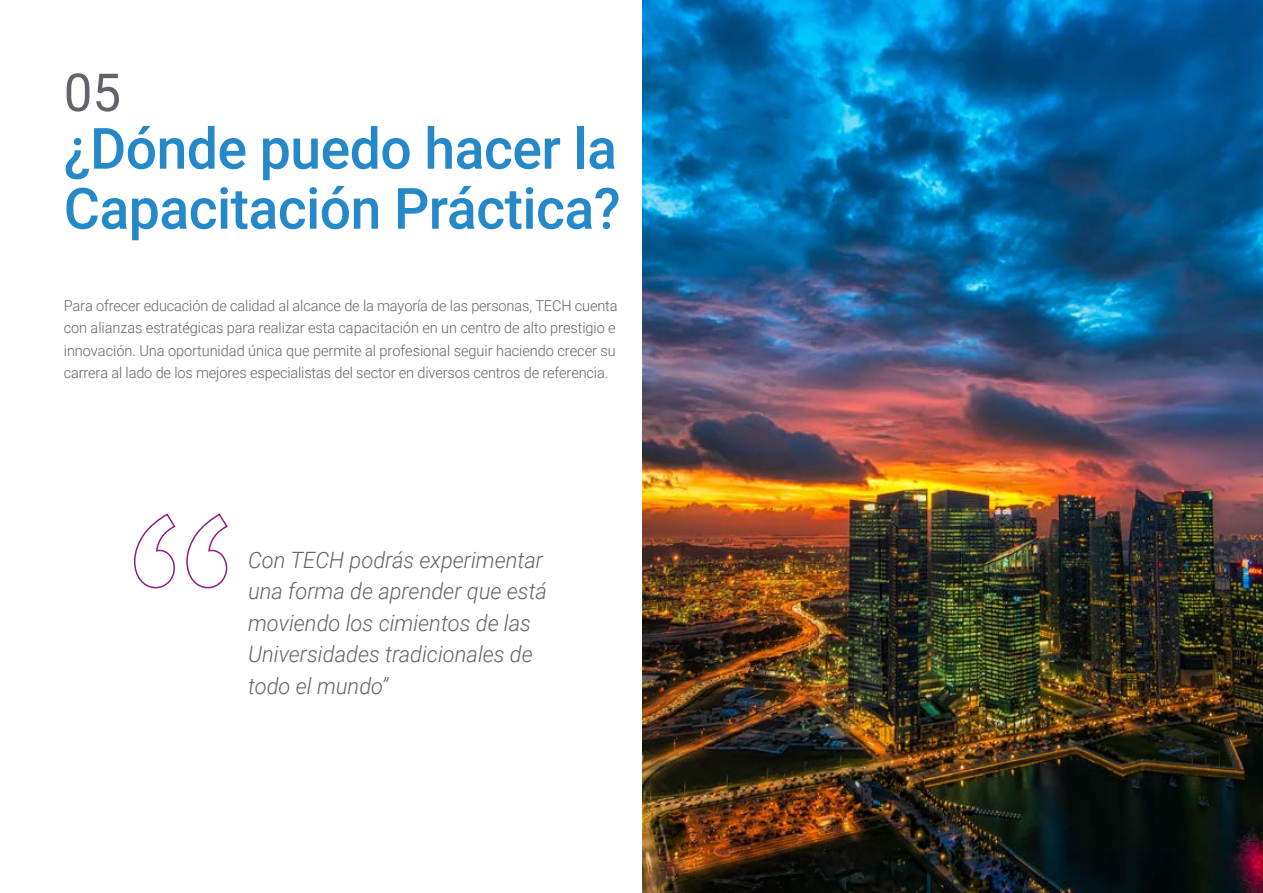
<style>
.page{position:relative;width:1263px;height:893px;background:#fff}
.page>*{position:absolute;margin:0;border:0;box-sizing:border-box;transform-origin:0 0}
.t1{font:500 57px/60px "Roboto";letter-spacing:-.01em;color:#2488c9}
.t2{font:52.5px "Roboto";color:#61646a}
.t3{font:italic 300 22.5px/31.5px "Roboto";color:#61646a}
.t4{font:300 15px/22.5px "Roboto";letter-spacing:-.01em;color:#61646a;text-align:justify}
</style>
<div class="page">
<svg style="left:134px;top:513px;width:94px;height:76px"></svg>
<img style="left:642px;top:0;width:621px;height:893px">
<h2 class="t2" style="left:64px;top:56px;width:59px">05</h2>
<h1 class="t1" style="left:64px;top:116px;width:558px">¿Dónde puedo hacer la<br>Capacitación Práctica?</h1>
<p class="t4" style="left:64px;top:293px;width:555px">Para ofrecer educación de calidad al alcance de la mayoría de las personas, TECH cuenta con alianzas estratégicas para realizar esta capacitación en un centro de alto prestigio e innovación. Una oportunidad única que permite al profesional seguir haciendo crecer su carrera al lado de los mejores especialistas del sector en diversos centros de referencia.</p>
<h3 class="t3" style="left:248px;top:543px;width:300px">Con TECH podrás experimentar una forma de aprender que está moviendo los cimientos de las<br>Universidades tradicionales de todo el mundo”</h3>
</div>
